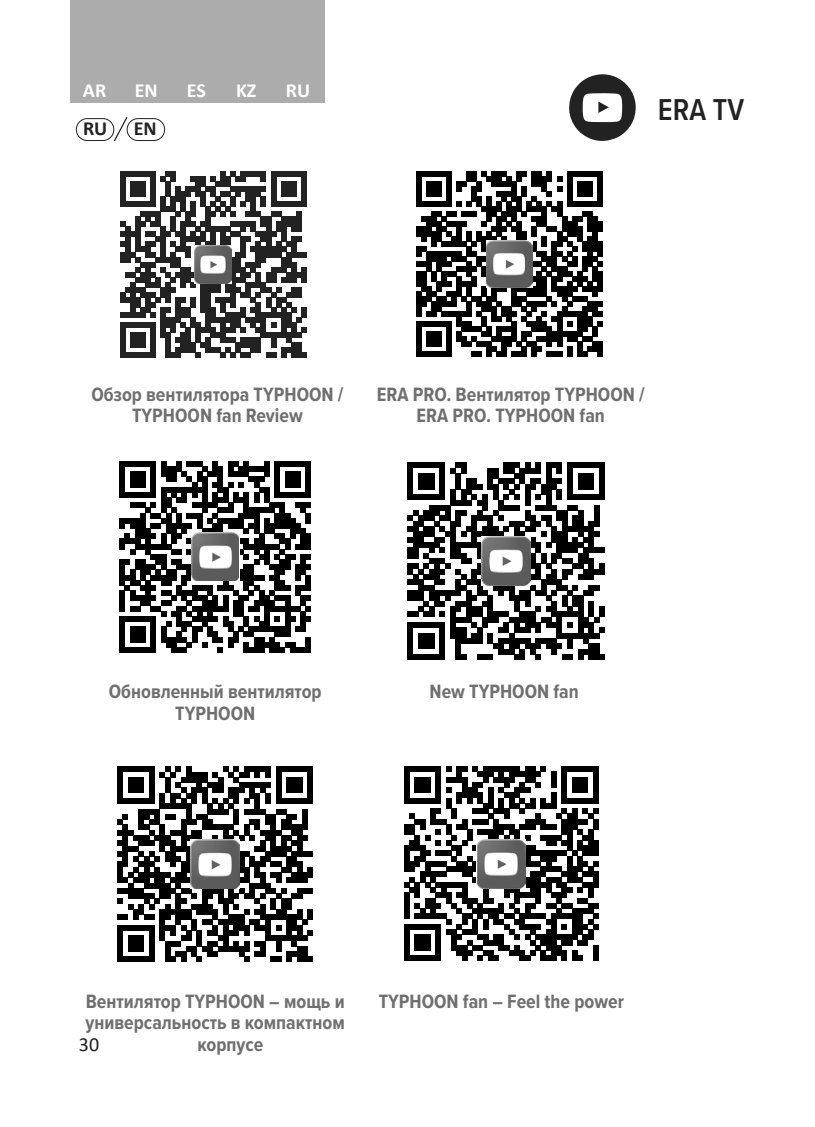
<style>
.page{position:relative;width:815px;height:1127px;background:#fff}
.page>*{position:absolute;margin:0;border:0;box-sizing:border-box;transform-origin:0 0}
.t1{font:600 31.25px "Proxima Nova Cond";color:#222}
.t2{font:700 20px "Proxima Nova Cond";color:#6f6f6f}
.t3{font:700 20px "Calibri";color:#fff}
.t4{font:700 20px "Calibri";color:#222}
.t5{font:20px "Calibri";color:#222}
</style>
<div class="page">
<div style="left:70px;top:0;width:255px;height:103px;background:#acacac"></div>
<div style="left:76px;top:118px;width:38px;height:23px;border:1px solid #222;border-radius:11px"></div>
<div style="left:127px;top:118px;width:38px;height:23px;border:1px solid #222;border-radius:11px"></div>
<svg style="left:120px;top:171px;width:186px;height:187px"></svg>
<svg style="left:194px;top:246px;width:38px;height:38px"></svg>
<img style="left:195px;top:246px;width:37px;height:37px">
<svg style="left:408px;top:462px;width:197px;height:197px"></svg>
<svg style="left:481px;top:536px;width:1px;height:50px"></svg>
<img style="left:482px;top:536px;width:49px;height:50px">
<svg style="left:120px;top:461px;width:191px;height:191px"></svg>
<img style="left:191px;top:533px;width:48px;height:48px">
<svg style="left:417px;top:171px;width:185px;height:186px"></svg>
<svg style="left:486px;top:240px;width:47px;height:47px"></svg>
<img style="left:486px;top:241px;width:46px;height:46px">
<svg style="left:569px;top:74px;width:67px;height:67px"></svg>
<svg style="left:404px;top:766px;width:195px;height:195px"></svg>
<img style="left:477px;top:839px;width:49px;height:49px">
<svg style="left:118px;top:767px;width:195px;height:195px"></svg>
<svg style="left:190px;top:839px;width:50px;height:50px"></svg>
<img style="left:191px;top:840px;width:49px;height:49px">
<svg style="left:113px;top:117px;width:16px;height:25px"></svg>
<p class="t3" style="left:83px;top:76px;width:25px">AR</p>
<p class="t3" style="left:135px;top:76px;width:24px">EN</p>
<p class="t3" style="left:187px;top:76px;width:21px">ES</p>
<p class="t3" style="left:236px;top:76px;width:22px">KZ</p>
<p class="t3" style="left:286px;top:76px;width:26px">RU</p>
<p class="t4" style="left:83px;top:115px;width:26px">RU</p>
<p class="t4" style="left:134px;top:115px;width:24px">EN</p>
<p class="t1" style="left:658px;top:87px;width:88px">ERA TV</p>
<p class="t2" style="left:91px;top:379px;width:253px">Обзор вентилятора TYPHOON /</p>
<p class="t2" style="left:132px;top:400px;width:172px">TYPHOON fan Review</p>
<p class="t2" style="left:377px;top:379px;width:269px">ERA PRO. Вентилятор TYPHOON /</p>
<p class="t2" style="left:417px;top:400px;width:190px">ERA PRO. TYPHOON fan</p>
<p class="t2" style="left:109px;top:677px;width:214px">Обновленный вентилятор</p>
<p class="t2" style="left:430px;top:677px;width:151px">New TYPHOON fan</p>
<p class="t2" style="left:175px;top:698px;width:82px">TYPHOON</p>
<p class="t2" style="left:86px;top:987px;width:260px">Вентилятор TYPHOON – мощь и</p>
<p class="t2" style="left:86px;top:1008px;width:261px">универсальность в компактном</p>
<p class="t2" style="left:197px;top:1029px;width:67px">корпусе</p>
<p class="t5" style="left:79px;top:1030px;width:22px">30</p>
<p class="t2" style="left:379px;top:987px;width:247px">TYPHOON fan – Feel the power</p>
</div>
